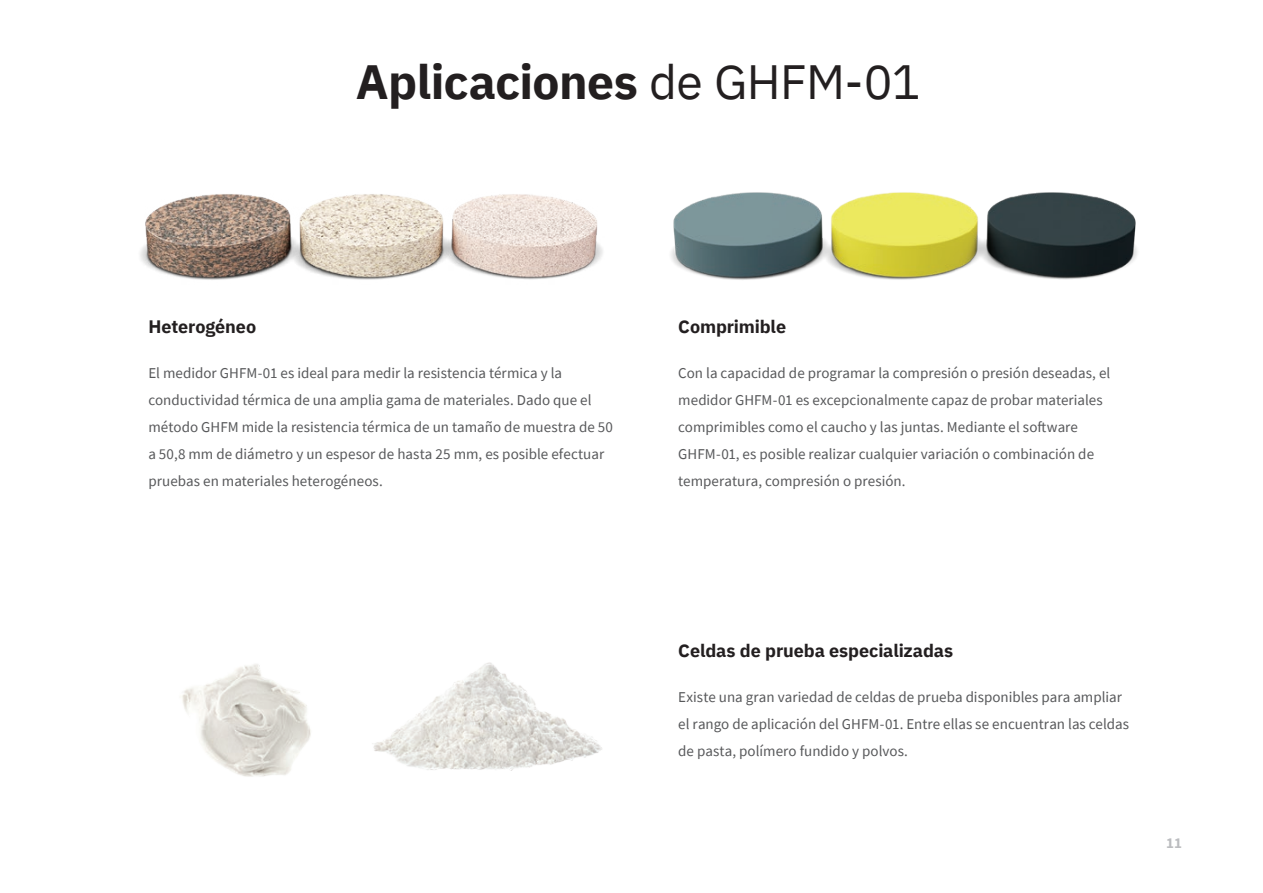
<style>
.page{position:relative;width:1263px;height:893px;background:#fff}
.page>*{position:absolute;margin:0;border:0;box-sizing:border-box;transform-origin:0 0}
.t1{font:700 48px "IBM Plex Sans";letter-spacing:-.015em;color:#231f20}
.t2{font:700 18px "IBM Plex Sans";letter-spacing:-.005em;color:#231f20}
.t3{font:15px/27px "Source Sans Pro";color:#57585a}
.t4{font:700 15px "Source Sans Pro";color:#bcbdc0}
.s1{font-weight:400}
</style>
<div class="page">
<img style="left:140px;top:194px;width:463px;height:86px">
<img style="left:671px;top:192px;width:466px;height:88px">
<img style="left:372px;top:662px;width:230px;height:109px">
<img style="left:182px;top:664px;width:129px;height:113px">
<h1 class="t1" style="left:356px;top:44px;width:566px">Aplicaciones <span class="s1">de GHFM-01</span></h1>
<p class="t2" style="left:148px;top:312px;width:109px">Heterogéneo</p>
<p class="t3" style="left:148px;top:359px;width:466px">El medidor GHFM-01 es ideal para medir la resistencia térmica y la conductividad térmica de una amplia gama de materiales. Dado que el método GHFM mide la resistencia térmica de un tamaño de muestra de 50 a 50,8 mm de diámetro y un espesor de hasta 25 mm, es posible efectuar pruebas en materiales heterogéneos.</p>
<p class="t2" style="left:678px;top:312px;width:109px">Comprimible</p>
<p class="t3" style="left:678px;top:359px;width:434px">Con la capacidad de programar la compresión o presión deseadas, el medidor GHFM-01 es excepcionalmente capaz de probar materiales comprimibles como el caucho y las juntas. Mediante el software GHFM-01, es posible realizar cualquier variación o combinación de temperatura, compresión o presión.</p>
<p class="t2" style="left:678px;top:636px;width:277px">Celdas de prueba especializadas</p>
<p class="t3" style="left:678px;top:683px;width:452px">Existe una gran variedad de celdas de prueba disponibles para ampliar el rango de aplicación del GHFM-01. Entre ellas se encuentran las celdas de pasta, polímero fundido y polvos.</p>
<p class="t4" style="left:1166px;top:833px;width:17px">11</p>
</div>
